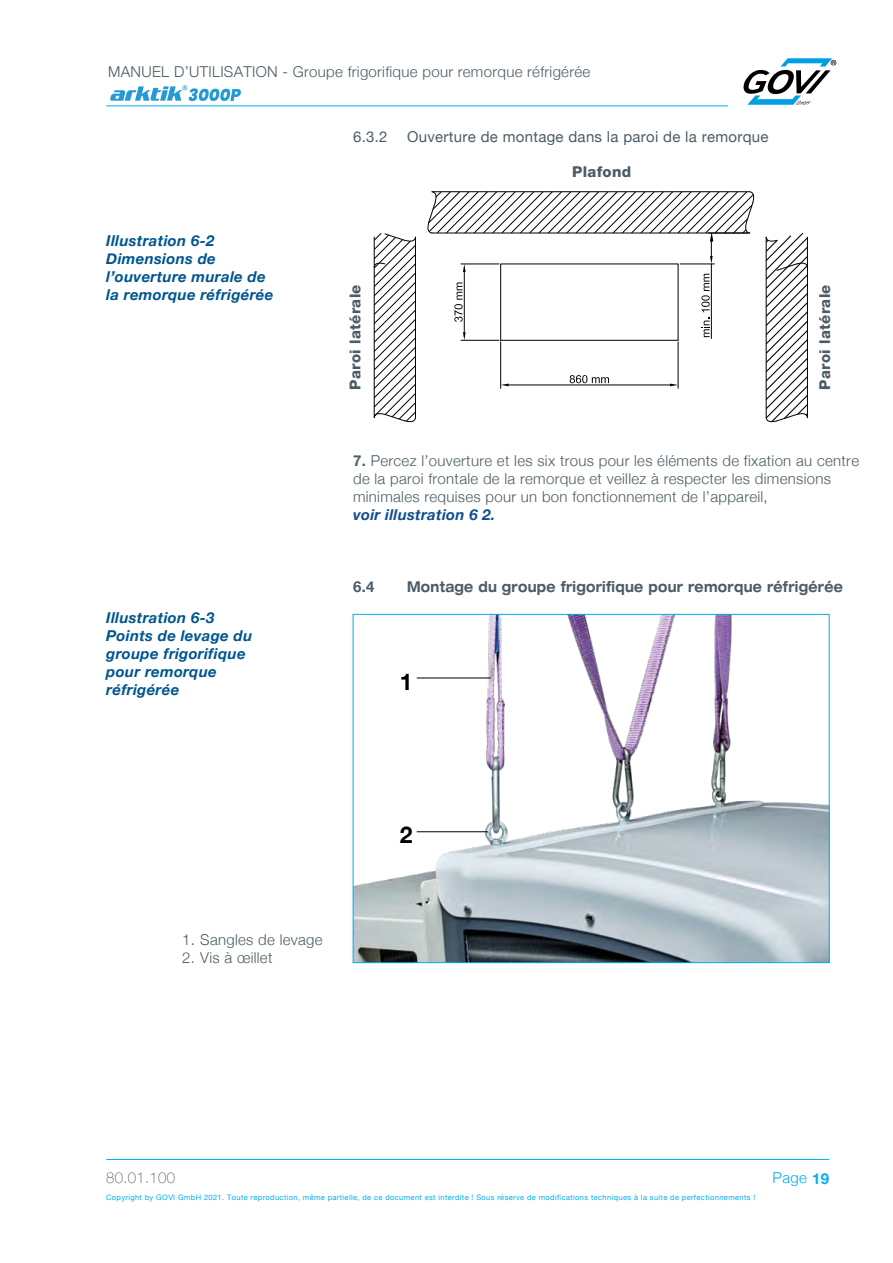
<style>
.page{position:relative;width:893px;height:1263px;background:#fff}
.page>*{position:absolute;margin:0;border:0;box-sizing:border-box;transform-origin:0 0}
.t1{font:700 22.95px "Helvetica Neue";color:#000}
.t2{font:300 15px/17.9px "Helvetica Neue";letter-spacing:.02em;color:#4c5c65}
.t3{font:italic 700 15px/18px "Helvetica Neue";letter-spacing:.02em;color:#00558f}
.t4{font:700 expanded 15px "Helvetica Neue";letter-spacing:.025em;color:#4c5c65;scale:.8 1}
.t5{font:15px "Helvetica Neue";letter-spacing:.02em;color:#4c5c65}
.t6{font:800 15px "Helvetica Neue LT Std";letter-spacing:.02em;color:#4c5c65}
.t7{font:italic 700 15px "Helvetica Neue";letter-spacing:.02em;color:#124e8e}
.t8{font:100 15px "Helvetica Neue";letter-spacing:.02em;color:#4c5c65}
.t9{font:300 15px "Helvetica Neue";color:#00aeef}
.t10{font:700 15px "Helvetica Neue";color:#4c5c65}
.t11{font:7.5px "Helvetica Neue";letter-spacing:.05em;color:#00aeef}
.s1{font-weight:700}
</style>
<div class="page">
<hr style="left:106px;top:105px;width:622px;height:1px;background:#00aeef">
<hr style="left:106px;top:1159px;width:723px;height:1px;background:#00aeef">
<svg style="left:374px;top:191px;width:371px;height:230px"></svg>
<svg style="left:374px;top:413px;width:11px;height:5px"></svg>
<svg style="left:404px;top:417px;width:12px;height:5px"></svg>
<svg style="left:374px;top:263px;width:11px;height:5px"></svg>
<svg style="left:384px;top:233px;width:32px;height:9px"></svg>
<svg style="left:427px;top:191px;width:9px;height:43px"></svg>
<svg style="left:745px;top:191px;width:9px;height:43px"></svg>
<svg style="left:766px;top:233px;width:42px;height:189px"></svg>
<hr style="left:501px;top:340px;width:177px;height:1px;background:#000">
<hr style="left:678px;top:342px;width:1px;height:46px;background:#000">
<hr style="left:500px;top:342px;width:1px;height:46px;background:#000">
<hr style="left:509px;top:385px;width:161px;height:1px;background:#000">
<svg style="left:670px;top:384px;width:8px;height:2px"></svg>
<svg style="left:501px;top:384px;width:8px;height:2px"></svg>
<svg style="left:570px;top:375px;width:39px;height:8px"></svg>
<hr style="left:461px;top:264px;width:38px;height:1px;background:#000">
<hr style="left:461px;top:340px;width:38px;height:1px;background:#000">
<hr style="left:464px;top:272px;width:1px;height:60px;background:#000">
<svg style="left:463px;top:264px;width:3px;height:8px"></svg>
<svg style="left:463px;top:332px;width:3px;height:8px"></svg>
<svg style="left:454px;top:282px;width:9px;height:40px"></svg>
<hr style="left:708px;top:233px;width:40px;height:1px;background:#000">
<hr style="left:680px;top:264px;width:35px;height:1px;background:#000">
<hr style="left:711px;top:264px;width:1px;height:75px;background:#000">
<svg style="left:710px;top:233px;width:3px;height:31px"></svg>
<svg style="left:701px;top:318px;width:8px;height:19px"></svg>
<svg style="left:701px;top:274px;width:9px;height:38px"></svg>
<img style="left:355px;top:616px;width:473px;height:345px">
<hr style="left:417px;top:677px;width:74px;height:1px;background:#000">
<hr style="left:417px;top:831px;width:71px;height:1px;background:#000">
<svg style="left:743px;top:58px;width:93px;height:47px"></svg>
<img style="left:110px;top:85px;width:131px;height:16px">
<p class="t2" style="left:108px;top:61px;width:483px">MANUEL D’UTILISATION - Groupe frigorifique pour remorque réfrigérée</p>
<p class="t5" style="left:353px;top:126px;width:36px">6.3.2</p>
<p class="t5" style="left:407px;top:126px;width:363px">Ouverture de montage dans la paroi de la remorque</p>
<p class="t3" style="left:106px;top:232px;width:169px">Illustration 6-2<br>Dimensions de l’ouverture murale de la remorque réfrigérée</p>
<p class="t3" style="left:106px;top:609px;width:147px">Illustration 6-3<br>Points de levage du groupe frigorifique pour remorque réfrigérée</p>
<p class="t6" style="left:572px;top:163px;width:61px">Plafond</p>
<p class="t6" style="left:346px;top:390px;width:107px;rotate:-90deg">Paroi latérale</p>
<p class="t6" style="left:816px;top:390px;width:107px;rotate:-90deg">Paroi latérale</p>
<p class="t2" style="left:353px;top:451px;width:507px"><span class="s1">7.</span> Percez lʼouverture et les six trous pour les éléments de fixation au centre de la paroi frontale de la remorque et veillez à respecter les dimensions minimales requises pour un bon fonctionnement de lʼappareil,</p>
<p class="t7" style="left:353px;top:503px;width:144px">voir illustration 6 2.</p>
<p class="t10" style="left:353px;top:575px;width:23px">6.4</p>
<p class="t4" style="left:407px;top:578px;width:546px">Montage du groupe frigorifique pour remorque réfrigérée</p>
<h1 class="t1" style="left:400px;top:663px;width:14px">1</h1>
<p class="t2" style="left:182px;top:930px;width:142px">1. Sangles de levage</p>
<p class="t2" style="left:182px;top:948px;width:92px">2. Vis à œillet</p>
<h1 class="t1" style="left:400px;top:817px;width:14px">2</h1>
<p class="t8" style="left:106px;top:1166px;width:71px">80.01.100</p>
<p class="t11" style="left:106px;top:1192px;width:651px">Copyright by GOVI GmbH 2021. Toute reproduction, même partielle, de ce document est interdite ! Sous réserve de modifications techniques à la suite de perfectionnements !</p>
<p class="t9" style="left:773px;top:1166px;width:58px">Page <span class="s1">19</span></p>
</div>
